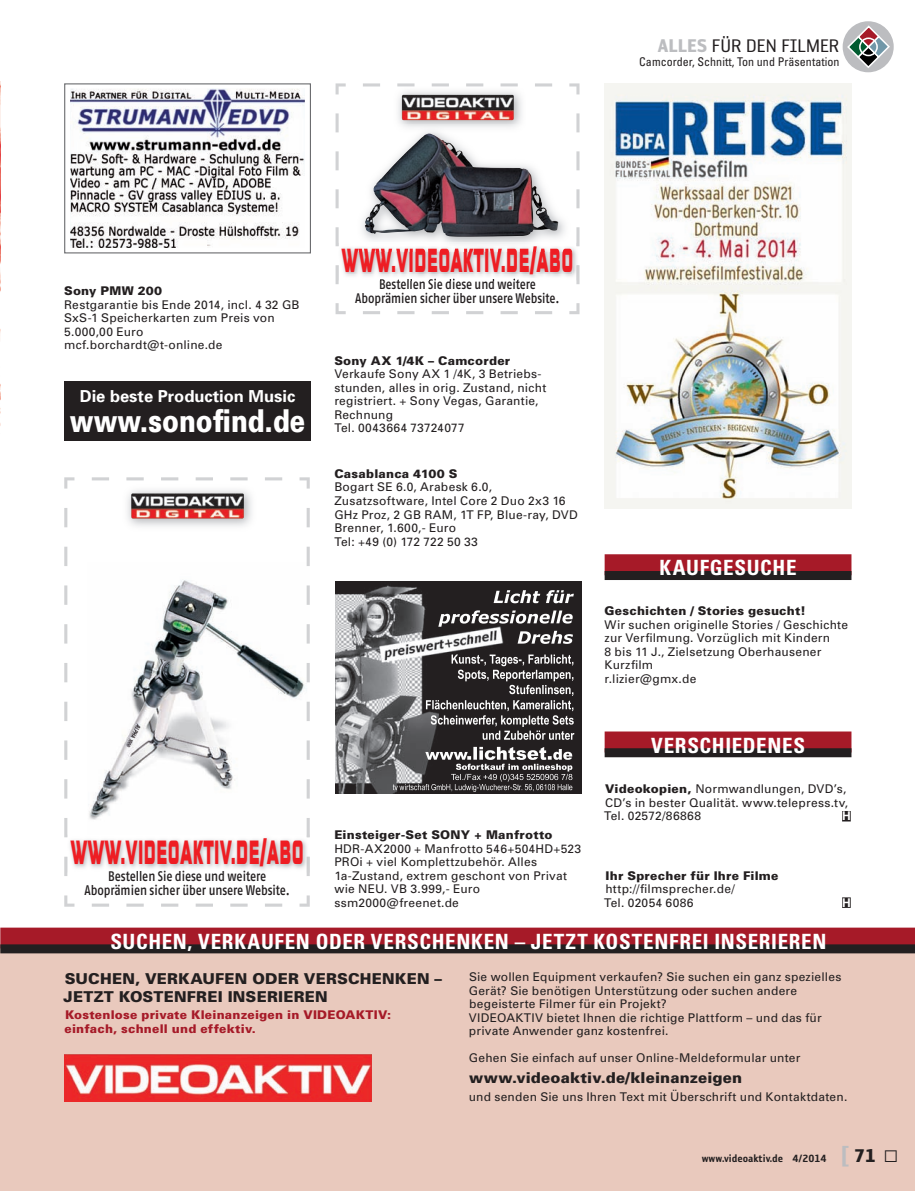
<style>
.page{position:relative;width:915px;height:1191px;background:#fff}
.page>*{position:absolute;margin:0;border:0;box-sizing:border-box;transform-origin:0 0}
.t1{font:35.1px "Q Type Square Black Majuscles";letter-spacing:-.005em;color:#ee1d23;scale:.42 1}
.t2{font:34.95px "Q Type Square Black Majuscles";letter-spacing:-.005em;color:#ee1d23;scale:.42 1}
.t3{font:900 31.5px "Univers";color:#fff;scale:.8 1}
.t4{font:700 condensed 21px "Univers";letter-spacing:.03em;color:#fff}
.t5{font:21px "Reykjavik One A Gauge";letter-spacing:.005em;color:#231f20}
.t6{font:21px "Reykjavik One D Gauge";color:#231f20}
.t7{font:700 16.5px "Univers";color:#fff}
.t8{font:900 15px/18px "Univers";letter-spacing:.01em;color:#231f20}
.t9{font:13.95px/14px "Fago No Med Tf";letter-spacing:-.01em;color:#231f20;text-align:center;scale:.83 1}
.t10{font:13.8px/13.8px "Fago No Med Tf";letter-spacing:-.01em;color:#231f20;text-align:center;scale:.83 1}
.t11{font:12px/13.5px "Univers";letter-spacing:.02em;color:#231f20}
.t12{font:900 12px "Univers";letter-spacing:.02em;color:#231f20}
.t13{font:condensed 12px "Univers LT Std";letter-spacing:.005em;color:#231f20}
.t14{font:900 12px/13.5px "Univers";letter-spacing:.02em;color:#a61a28}
.t15{font:12px "Reykjavik One C Gauge";color:#231f20}
.t16{font:700 12px "Univers";color:#fff}
.s1{font-family:"Reykjavik One D Gauge";color:#bcbdc0}
.s2{font-weight:900}
.s3{font-size:27px;color:#bcbdc0}
</style>
<div class="page">
<img style="left:0;top:83px;width:1px;height:343px">
<div style="left:604px;top:554px;width:247px;height:21px;background:#a61a28"></div>
<div style="left:604px;top:571px;width:247px;height:9px;background:#231f20"></div>
<div style="left:0;top:949px;width:914px;height:242px;background:#e9c9bd"></div>
<div style="left:0;top:927px;width:914px;height:21px;background:#a61a28"></div>
<div style="left:0;top:944px;width:914px;height:9px;background:#231f20"></div>
<img style="left:64px;top:1054px;width:307px;height:47px">
<div style="left:604px;top:731px;width:247px;height:21px;background:#a61a28"></div>
<div style="left:604px;top:748px;width:247px;height:9px;background:#231f20"></div>
<svg style="left:64px;top:477px;width:245px;height:429px"></svg>
<img style="left:122px;top:484px;width:134px;height:47px">
<img style="left:131px;top:493px;width:113px;height:26px">
<img style="left:67px;top:834px;width:239px;height:38px">
<img style="left:306px;top:834px;width:3px;height:38px">
<svg style="left:335px;top:83px;width:244px;height:231px"></svg>
<img style="left:392px;top:86px;width:134px;height:39px">
<img style="left:397px;top:86px;width:120px;height:1px">
<img style="left:401px;top:95px;width:112px;height:25px">
<img style="left:337px;top:243px;width:239px;height:37px">
<img style="left:576px;top:243px;width:2px;height:37px">
<img style="left:380px;top:279px;width:156px;height:1px">
<img style="left:341px;top:246px;width:231px;height:28px">
<img style="left:356px;top:125px;width:215px;height:121px">
<img style="left:356px;top:246px;width:215px;height:5px">
<img style="left:364px;top:134px;width:143px;height:103px">
<div style="left:841px;top:811px;width:9px;height:10px;background:#231f20"></div>
<div style="left:841px;top:897px;width:9px;height:11px;background:#231f20"></div>
<div style="left:64px;top:83px;width:247px;height:170px;border:1px solid #6c6d70"></div>
<img style="left:71px;top:89px;width:233px;height:159px">
<img style="left:335px;top:582px;width:246px;height:211px">
<img style="left:471px;top:590px;width:102px;height:33px">
<img style="left:425px;top:752px;width:46px;height:7px">
<img style="left:473px;top:747px;width:88px;height:13px">
<img style="left:455px;top:763px;width:117px;height:8px">
<img style="left:464px;top:774px;width:108px;height:7px">
<img style="left:418px;top:784px;width:78px;height:6px">
<img style="left:512px;top:784px;width:43px;height:6px">
<img style="left:451px;top:654px;width:120px;height:10px">
<img style="left:457px;top:669px;width:113px;height:10px">
<img style="left:509px;top:685px;width:61px;height:9px">
<img style="left:426px;top:700px;width:145px;height:9px">
<img style="left:430px;top:715px;width:138px;height:9px">
<img style="left:495px;top:730px;width:79px;height:10px">
<div style="left:64px;top:381px;width:247px;height:60px;background:#231f20"></div>
<img style="left:604px;top:83px;width:247px;height:425px">
<svg style="left:845px;top:24px;width:45px;height:45px"></svg>
<div style="left:858px;top:37px;width:19px;height:19px;border:2px solid #fff;border-radius:50%"></div>
<div style="left:842px;top:21px;width:51px;height:51px;border:2px solid #bcbdc0;border-radius:50%"></div>
<h3 class="t5" style="left:657px;top:35px;width:181px"><span class="s1">ALLES</span> FÜR DEN FILMEr</h3>
<p class="t13" style="left:639px;top:54px;width:202px">Camcorder, Schnitt, Ton und Präsentation</p>
<h3 class="t5" style="left:829px;top:33px;width:12px">R</h3>
<p class="t13" style="left:639px;top:52px;width:202px">Camcorder, Schnitt, Ton und Präsentation</p>
<p class="t12" style="left:64px;top:283px;width:99px">Sony PMW 200</p>
<p class="t11" style="left:64px;top:297px;width:237px">Restgarantie bis Ende 2014, incl. 4 32 GB<br>SxS-1 Speicherkarten zum Preis von<br>5.000,00 Euro mcf.borchardt@t-online.de</p>
<h3 class="t7" style="left:80px;top:386px;width:217px">Die beste Production Music</h3>
<h3 class="t3" style="left:70px;top:401px;width:296px">www.sonofind.de</h3>
<h1 class="t1" style="left:70px;top:831px;width:557px">WWW.VIDEOAKTIV.DE/ABO</h1>
<p class="t9" style="left:84px;top:869px;width:249px">Bestellen Sie diese und weitere<br>Aboprämien sicher über unsere Website.</p>
<h2 class="t2" style="left:341px;top:239px;width:554px">WWW.VIDEOAKTIV.DE/ABO</h2>
<p class="t10" style="left:355px;top:277px;width:247px">Bestellen Sie diese und weitere<br>Aboprämien sicher über unsere Website.</p>
<p class="t12" style="left:334px;top:353px;width:177px">Sony AX 1/4K – Camcorder</p>
<p class="t11" style="left:334px;top:367px;width:213px">Verkaufe Sony AX 1 /4K, 3 Betriebs&shy;stunden, alles in orig. Zustand, nicht registriert. + Sony Vegas, Garantie,<br>Rechnung<br>Tel. 0043664 73724077</p>
<p class="t12" style="left:334px;top:466px;width:124px">Casablanca 4100 S</p>
<p class="t11" style="left:334px;top:480px;width:245px">Bogart SE 6.0, Arabesk 6.0,<br>Zusatzsoftware, Intel Core 2 Duo 2x3 16<br>GHz Proz, 2 GB RAM, 1T FP, Blue-ray, DVD<br>Brenner, 1.600,- Euro<br>Tel: +49 (0) 172 722 50 33</p>
<p class="t12" style="left:334px;top:827px;width:220px">Einsteiger-Set SONY + Manfrotto</p>
<p class="t11" style="left:334px;top:841px;width:248px">HDR-AX2000 + Manfrotto 546+504HD+523<br>PROi + viel Komplettzubehör. Alles<br>1a-Zustand, extrem geschont von Privat wie NEU. VB 3.999,- Euro ssm2000@freenet.de</p>
<h3 class="t4" style="left:659px;top:555px;width:138px">KAUFGESUCHE</h3>
<p class="t12" style="left:604px;top:603px;width:202px">Geschichten / Stories gesucht!</p>
<p class="t11" style="left:604px;top:617px;width:245px">Wir suchen originelle Stories / Geschichte zur Verfilmung. Vorzüglich mit Kindern<br>8 bis 11 J., Zielsetzung Oberhausener<br>Kurzfilm<br>r.lizier@gmx.de</p>
<h3 class="t4" style="left:650px;top:732px;width:155px">VERSCHIEDENES</h3>
<p class="t11" style="left:604px;top:782px;width:245px"><span class="s2">Videokopien,</span> Normwandlungen, DVD’s,<br>CD’s in bester Qualität. www.telepress.tv,<br>Tel. 02572/86868</p>
<p class="t16" style="left:841px;top:808px;width:10px">H</p>
<p class="t12" style="left:605px;top:868px;width:174px">Ihr Sprecher für Ihre Filme</p>
<p class="t11" style="left:604px;top:882px;width:133px">http://filmsprecher.de/<br>Tel. 02054 6086</p>
<p class="t16" style="left:841px;top:895px;width:10px">H</p>
<h3 class="t4" style="left:110px;top:928px;width:717px">SUCHEN, VERKAUFEN ODER VERSCHENKEN – JETZT KOSTENFREI INSERIEREN</h3>
<p class="t8" style="left:64px;top:968px;width:380px">SUCHEN, VERKAUFEN ODER VERSCHENKEN –<br>JETZT KOSTENFREI INSERIEREN</p>
<p class="t14" style="left:64px;top:1008px;width:328px">Kostenlose private Kleinanzeigen in VIDEOAKTIV: einfach, schnell und effektiv.</p>
<p class="t11" style="left:468px;top:970px;width:374px">Sie wollen Equipment verkaufen? Sie suchen ein ganz spezielles Gerät? Sie benötigen Unterstützung oder suchen andere begeisterte Filmer für ein Projekt?<br>VIDEOAKTIV bietet Ihnen die richtige Plattform – und das für private Anwender ganz kostenfrei.</p>
<p class="t11" style="left:468px;top:1051px;width:333px">Gehen Sie einfach auf unser Online-Meldeformular unter</p>
<p class="t8" style="left:469px;top:1068px;width:275px">www.videoaktiv.de/kleinanzeigen</p>
<p class="t11" style="left:468px;top:1089px;width:380px">und senden Sie uns Ihren Text mit Überschrift und Kontaktdaten.</p>
<p class="t15" style="left:701px;top:1152px;width:126px">www.videoaktiv.de 4/2014</p>
<h3 class="t6" style="left:840px;top:1144px;width:58px"><span class="s3">[</span>71 ✓</h3>
</div>
